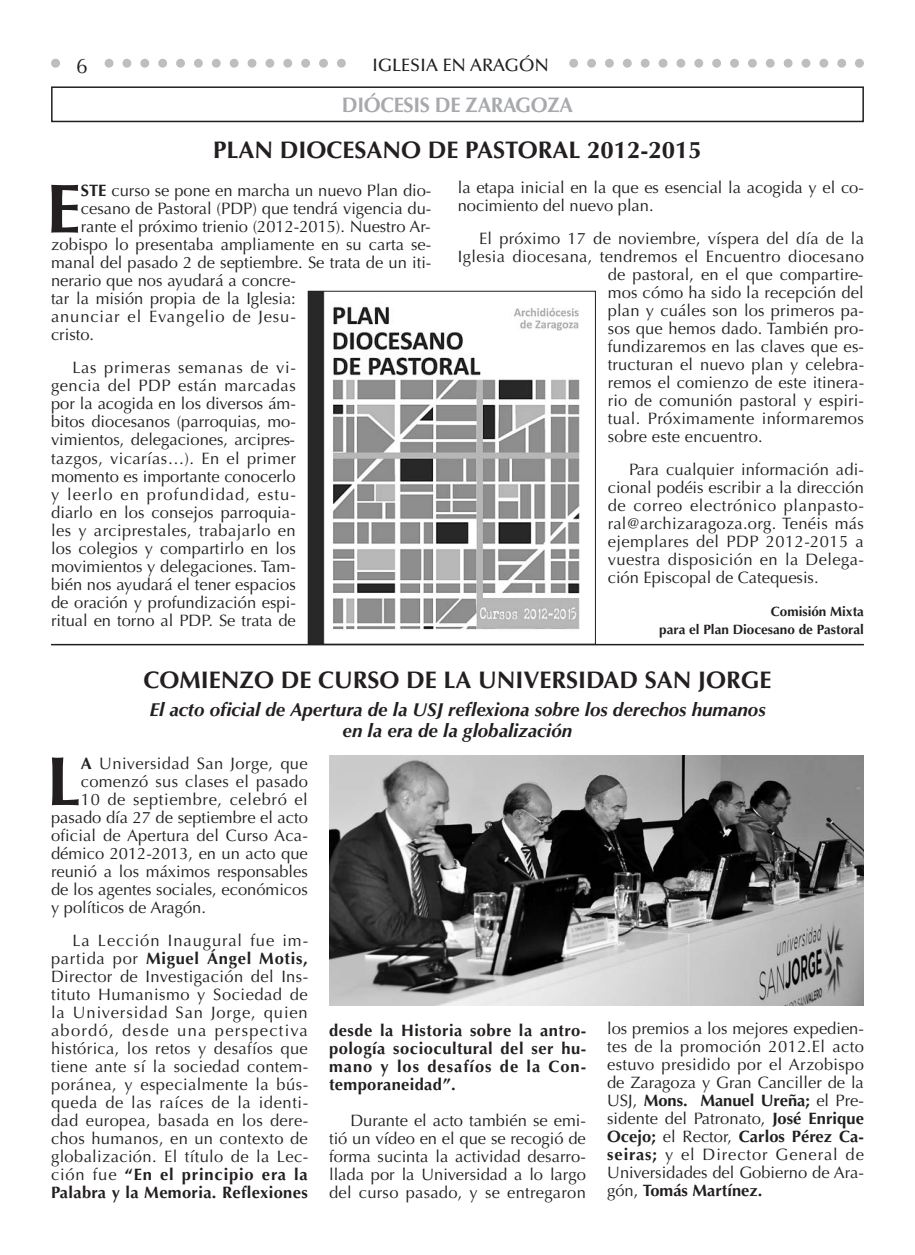
<style>
.page{position:relative;width:915px;height:1255px;background:#fff}
.page>*{position:absolute;margin:0;border:0;box-sizing:border-box;transform-origin:0 0}
.t1{font:700 69.3px "Optima";color:#231f20}
.t2{font:700 24px "Optima";color:#231f20}
.t3{font:700 21px "Optima";letter-spacing:-.015em;color:#a8a9ad}
.t4{font:21px "Optima";color:#231f20}
.t5{font:italic 700 18.75px/21px "Optima";color:#231f20;text-align:center}
.t6{font:500 18px "Optima";color:#231f20}
.t7{font:16.5px/18px "Optima";letter-spacing:.005em;color:#231f20;text-align:justify}
.t8{font:700 16.5px/18px "Optima";letter-spacing:.03em;color:#231f20;text-align:justify}
.t9{font:16.5px "Optima";letter-spacing:.025em;color:#231f20}
.t10{font:16.5px "Optima";letter-spacing:.055em;color:#231f20}
.t11{font:16.5px "Optima";letter-spacing:.04em;color:#231f20}
.t12{font:700 13.5px/18px "Optima";color:#231f20;text-align:right}
.s1{font-weight:700}
</style>
<div class="page">
<svg style="left:51px;top:59px;width:812px;height:9px"></svg>
<div style="left:353px;top:51px;width:214px;height:26px;background:#fff"></div>
<div style="left:68px;top:51px;width:28px;height:30px;background:#fff"></div>
<div style="left:51px;top:86px;width:812px;height:36px;border:2px solid #231f20"></div>
<img style="left:310px;top:293px;width:270px;height:349px">
<div style="left:308px;top:291px;width:287px;height:353px;border:1px solid #231f20"></div>
<hr style="left:51px;top:644px;width:812px;height:1px;background:#231f20">
<img style="left:329px;top:755px;width:534px;height:250px">
<p class="t4" style="left:76px;top:57px;width:13px">6</p>
<p class="t6" style="left:372px;top:57px;width:178px">IGLESIA EN ARAGÓN</p>
<p class="t3" style="left:342px;top:96px;width:233px">DIÓCESIS DE ZARAGOZA</p>
<p class="t2" style="left:213px;top:140px;width:490px">PLAN DIOCESANO DE PASTORAL 2012-2015</p>
<p class="t1" style="left:46px;top:180px;width:36px">E</p>
<p class="t7" style="left:81px;top:183px;width:352px"><span class="s1">STE</span> curso se pone en marcha un nuevo Plan dio-</p>
<p class="t7" style="left:81px;top:201px;width:352px">cesano de Pastoral (PDP) que tendrá vigencia du-</p>
<p class="t7" style="left:81px;top:219px;width:351px">rante el próximo trienio (2012-2015). Nuestro Ar-</p>
<p class="t7" style="left:51px;top:237px;width:382px">zobispo lo presentaba ampliamente en su carta se-</p>
<p class="t7" style="left:51px;top:255px;width:382px">manal del pasado 2 de septiembre. Se trata de un iti-</p>
<p class="t7" style="left:51px;top:273px;width:246px">nerario que nos ayudará a concre-</p>
<p class="t7" style="left:51px;top:291px;width:246px">tar la misión propia de la Iglesia:</p>
<p class="t10" style="left:51px;top:310px;width:246px">anunciar el Evangelio de Jesu-</p>
<p class="t7" style="left:51px;top:327px;width:45px">cristo.</p>
<p class="t7" style="left:51px;top:360px;width:246px;text-indent:21px">Las primeras semanas de vi&shy;gencia del PDP están marcadas por la acogida en los diversos ám&shy;bitos diocesanos (parroquias, mo&shy;vimientos, delegaciones, arcipres&shy;tazgos, vicarías…). En el primer momento es importante conocerlo y leerlo en profundidad, estu&shy;diarlo en los consejos parroquia&shy;les y arciprestales, trabajarlo en los colegios y compartirlo en los movimientos y delegaciones. Tam&shy;bién nos ayudará el tener espacios de oración y profundización espi&shy;ritual en torno al PDP. Se trata de</p>
<p class="t7" style="left:457px;top:179px;width:407px">la etapa inicial en la que es esencial la acogida y el co&shy;nocimiento del nuevo plan.</p>
<p class="t7" style="left:479px;top:230px;width:386px">El próximo 17 de noviembre, víspera del día de la</p>
<p class="t9" style="left:457px;top:249px;width:407px">Iglesia diocesana, tendremos el Encuentro diocesano</p>
<p class="t7" style="left:607px;top:266px;width:257px">de pastoral, en el que compartire-</p>
<p class="t7" style="left:607px;top:284px;width:257px">mos cómo ha sido la recepción del</p>
<p class="t7" style="left:607px;top:302px;width:258px">plan y cuáles son los primeros pa-</p>
<p class="t7" style="left:607px;top:320px;width:258px">sos que hemos dado. También pro-</p>
<p class="t7" style="left:607px;top:338px;width:258px">fundizaremos en las claves que es-</p>
<p class="t7" style="left:607px;top:356px;width:258px">tructuran el nuevo plan y celebra-</p>
<p class="t7" style="left:607px;top:374px;width:258px">remos el comienzo de este itinera-</p>
<p class="t7" style="left:607px;top:392px;width:258px">rio de comunión pastoral y espiri-</p>
<p class="t7" style="left:607px;top:410px;width:257px">tual. Próximamente informaremos</p>
<p class="t7" style="left:607px;top:428px;width:156px">sobre este encuentro.</p>
<p class="t7" style="left:607px;top:461px;width:257px;text-indent:21px">Para cualquier información adi&shy;cional podéis escribir a la dirección de correo electrónico planpasto&shy;ral@archizaragoza.org. Tenéis más ejemplares del PDP 2012-2015 a vuestra disposición en la Delega&shy;ción Episcopal de Catequesis.</p>
<p class="t12" style="left:659px;top:603px;width:206px">Comisión Mixta<br>para el Plan Diocesano de Pastoral</p>
<p class="t2" style="left:143px;top:669px;width:629px">COMIENZO DE CURSO DE LA UNIVERSIDAD SAN JORGE</p>
<p class="t5" style="left:149px;top:700px;width:617px">El acto oficial de Apertura de la USJ reflexiona sobre los derechos humanos en la era de la globalización</p>
<p class="t1" style="left:46px;top:752px;width:36px">L</p>
<p class="t9" style="left:81px;top:756px;width:228px"><span class="s1">A</span> Universidad San Jorge, que</p>
<p class="t7" style="left:81px;top:774px;width:228px">comenzó sus clases el pasado</p>
<p class="t11" style="left:81px;top:792px;width:228px">10 de septiembre, celebró el</p>
<p class="t7" style="left:51px;top:810px;width:258px">pasado día 27 de septiembre el acto</p>
<p class="t7" style="left:51px;top:828px;width:258px">oficial de Apertura del Curso Aca-</p>
<p class="t7" style="left:51px;top:846px;width:258px">démico 2012-2013, en un acto que</p>
<p class="t7" style="left:51px;top:864px;width:258px">reunió a los máximos responsables</p>
<p class="t7" style="left:51px;top:882px;width:258px">de los agentes sociales, económicos</p>
<p class="t7" style="left:51px;top:900px;width:156px">y políticos de Aragón.</p>
<p class="t7" style="left:51px;top:933px;width:258px;text-indent:21px">La Lección Inaugural fue im&shy;partida por <span class="s1">Miguel Ángel Motis, </span>Director de Investigación del Ins&shy;tituto Humanismo y Sociedad de la Universidad San Jorge, quien abordó, desde una perspectiva histórica, los retos y desafíos que tiene ante sí la sociedad contem&shy;poránea, y especialmente la bús&shy;queda de las raíces de la identi&shy;dad europea, basada en los dere&shy;chos humanos, en un contexto de globalización. El título de la Lec&shy;ción fue <span class="s1">“En el principio era la Palabra y la Memoria. Reflexiones</span></p>
<p class="t8" style="left:329px;top:1023px;width:258px">desde la Historia sobre la antro&shy;pología sociocultural del ser hu&shy;mano y los desafíos de la Con&shy;temporaneidad”.</p>
<p class="t7" style="left:329px;top:1113px;width:258px;text-indent:21px">Durante el acto también se emi&shy;tió un vídeo en el que se recogió de forma sucinta la actividad desarro&shy;llada por la Universidad a lo largo del curso pasado, y se entregaron</p>
<p class="t7" style="left:607px;top:1021px;width:258px">los premios a los mejores expedien&shy;tes de la promoción 2012.El acto estuvo presidido por el Arzobispo de Zaragoza y Gran Canciller de la USJ, <span class="s1">Mons. Manuel Ureña;</span> el Pre&shy;sidente del Patronato, <span class="s1">José Enrique Ocejo;</span> el Rector, <span class="s1">Carlos Pérez Ca&shy;seiras;</span> y el Director General de Universidades del Gobierno de Ara&shy;gón, <span class="s1">Tomás Martínez.</span></p>
</div>
